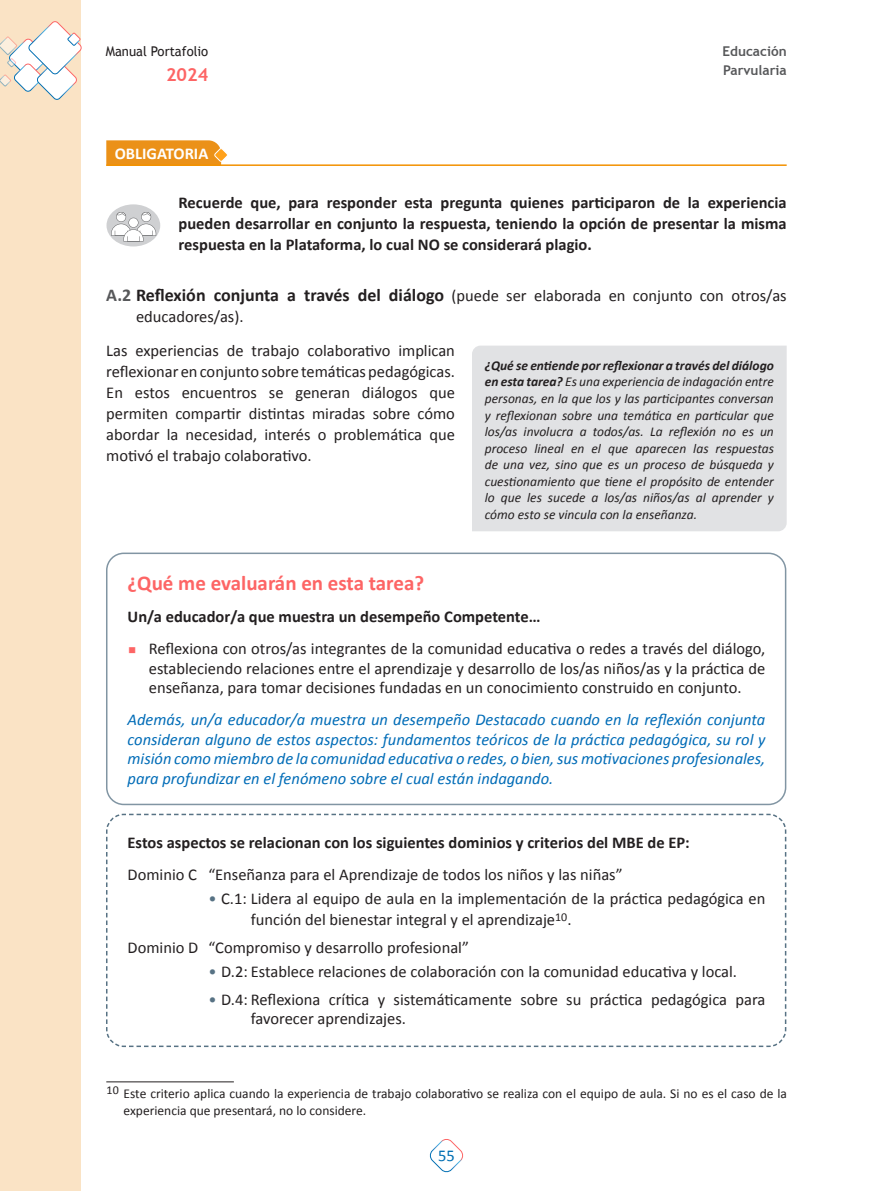
<style>
.page{position:relative;width:893px;height:1191px;background:#fff}
.page>*{position:absolute;margin:0;border:0;box-sizing:border-box;transform-origin:0 0}
.Título__Qué{font:700 21px "Calibri";color:#fd6565}
.t1{font:700 18px "Trebuchet MS";color:#fd6565}
.contenido{font:16.5px/21px "Calibri";color:#231f20;text-align:justify}
.texto_azul__Qué{font:italic 16.5px/19.5px "Calibri";color:#006cb7;text-align:justify}
.contenido-2{font:700 16.5px/21px "Calibri";color:#231f20;text-align:justify}
.texto__Qué__-Dominio{font:16.5px "Calibri";color:#231f20}
.A_1_A_2{font:16.5px/21px "Calibri";color:#231f20}
.texto__Qué{font:700 16.5px "Calibri";color:#231f20}
.un_a_docente{font:700 16.5px "Calibri";color:#231f20}
.t2{font:700 16.5px "Calibri";color:#fff}
.t3{font:16.5px "Calibri";color:#006fb3}
.contenido-3{font:italic 13.5px/16.5px "Calibri";color:#231f20;text-align:justify}
.t4{font:13.5px/16.5px "Calibri";color:#231f20}
.t5{font:700 13.5px/19.5px "Trebuchet MS";color:#57585a}
.t6{font:13.5px "Trebuchet MS";color:#231f20}
.s1{font-weight:700;font-size:18px;color:#57585a}
.s2{font-weight:700;font-size:18px}
.s3{font-weight:700}
.s4{font-weight:700;font-size:27px;color:#fd6565}
.s5{color:#577284}
</style>
<div class="page">
<div style="left:472px;top:345px;width:315px;height:186px;background:#e1e2e4"></div>
<div style="left:106px;top:552px;width:680px;height:253px;border:2px solid #8195a3;border-radius:17px"></div>
<svg style="left:106px;top:813px;width:681px;height:234px"></svg>
<hr style="left:106px;top:1081px;width:128px;height:1px;background:#231f20">
<div style="left:107px;top:204px;width:53px;height:42px;background:#cfd0d2;border-radius:50%"></div>
<svg style="left:111px;top:212px;width:45px;height:29px"></svg>
<div style="left:0;top:0;width:81px;height:1191px;background:#fae3c5"></div>
<svg style="left:430px;top:1139px;width:33px;height:33px"></svg>
<svg style="left:106px;top:140px;width:121px;height:24px;background:#ec9928"></svg>
<hr style="left:106px;top:164px;width:681px;height:2px;background:#f39200">
<svg style="left:0;top:21px;width:82px;height:79px"></svg>
<svg style="left:68px;top:33px;width:12px;height:12px"></svg>
<div style="left:68px;top:33px;width:12px;height:13px;border:1px solid #fff;border-radius:5px"></div>
<p class="t6" style="left:106px;top:43px;width:104px">Manual Portafolio</p>
<p class="t1" style="left:166px;top:64px;width:44px">2024</p>
<p class="t2" style="left:115px;top:142px;width:95px">OBLIGATORIA</p>
<p class="t5" style="left:722px;top:41px;width:66px">Educación<br>Parvularia</p>
<p class="contenido-2" style="left:179px;top:192px;width:610px">Recuerde que, para responder esta pregunta quienes participaron de la experiencia pueden desarrollar en conjunto la respuesta, teniendo la opción de presentar la misma respuesta en la Plataforma, lo cual NO se considerará plagio.</p>
<p class="A_1_A_2" style="left:136px;top:285px;width:652px;text-indent:-30px"><span class="s1">A.2</span> <span class="s2">Reflexión conjunta a través del diálogo</span> (puede ser elaborada en conjunto con otros/as educadores/as).</p>
<p class="contenido" style="left:106px;top:340px;width:350px">Las experiencias de trabajo colaborativo implican reflexionar en conjunto sobre temáticas pedagógicas.<br>En estos encuentros se generan diálogos que permiten compartir distintas miradas sobre cómo abordar la necesidad, interés o problemática que motivó el trabajo colaborativo.</p>
<p class="contenido-3" style="left:485px;top:357px;width:291px"><span class="s3">¿Qué se entiende por reflexionar a través del diálogo en esta tarea?</span> Es una experiencia de indagación entre personas, en la que los y las participantes conversan y reflexionan sobre una temática en particular que los/as involucra a todos/as. La reflexión no es un proceso lineal en el que aparecen las respuestas de una vez, sino que es un proceso de búsqueda y cuestionamiento que tiene el propósito de entender lo que les sucede a los/as niños/as al aprender y cómo esto se vincula con la enseñanza.</p>
<p class="Título__Qué" style="left:128px;top:568px;width:298px">¿Qué me evaluarán en esta tarea?</p>
<p class="un_a_docente" style="left:128px;top:604px;width:414px">Un/a educador/a que muestra un desempeño Competente…</p>
<p class="contenido" style="left:149px;top:639px;width:618px;line-height:19.5px;text-indent:-21px"><span class="s4">▪</span> Reflexiona con otros/as integrantes de la comunidad educativa o redes a través del diálogo, estableciendo relaciones entre el aprendizaje y desarrollo de los/as niños/as y la práctica de enseñanza, para tomar decisiones fundadas en un conocimiento construido en conjunto.</p>
<p class="texto_azul__Qué" style="left:128px;top:709px;width:639px">Además, un/a educador/a muestra un desempeño Destacado cuando en la reflexión conjunta consideran alguno de estos aspectos: fundamentos teóricos de la práctica pedagógica, su rol y misión como miembro de la comunidad educativa o redes, o bien, sus motivaciones profesionales, para profundizar en el fenómeno sobre el cual están indagando.</p>
<p class="texto__Qué" style="left:128px;top:831px;width:564px">Estos aspectos se relacionan con los siguientes dominios y criterios del MBE de EP:</p>
<p class="texto__Qué__-Dominio" style="left:128px;top:864px;width:496px">Dominio C “Enseñanza para el Aprendizaje de todos los niños y las niñas”</p>
<p class="contenido" style="left:251px;top:888px;width:516px;text-indent:-43px"><span class="s5">•</span> C.1: Lidera al equipo de aula en la implementación de la práctica pedagógica en función del bienestar integral y el aprendizaje<sup>10</sup>.</p>
<p class="texto__Qué__-Dominio" style="left:128px;top:937px;width:343px">Dominio D “Compromiso y desarrollo profesional”</p>
<p class="contenido" style="left:208px;top:961px;width:530px"><span class="s5">•</span> D.2: Establece relaciones de colaboración con la comunidad educativa y local.</p>
<p class="contenido" style="left:251px;top:989px;width:516px;line-height:19.5px;text-indent:-43px"><span class="s5">•</span> D.4: Reflexiona crítica y sistemáticamente sobre su práctica pedagógica para favorecer aprendizajes.</p>
<p class="t4" style="left:124px;top:1085px;width:665px;text-indent:-17px"><sup>10</sup> Este criterio aplica cuando la experiencia de trabajo colaborativo se realiza con el equipo de aula. Si no es el caso de la experiencia que presentará, no lo considere.</p>
<p class="t3" style="left:438px;top:1144px;width:18px">55</p>
</div>
